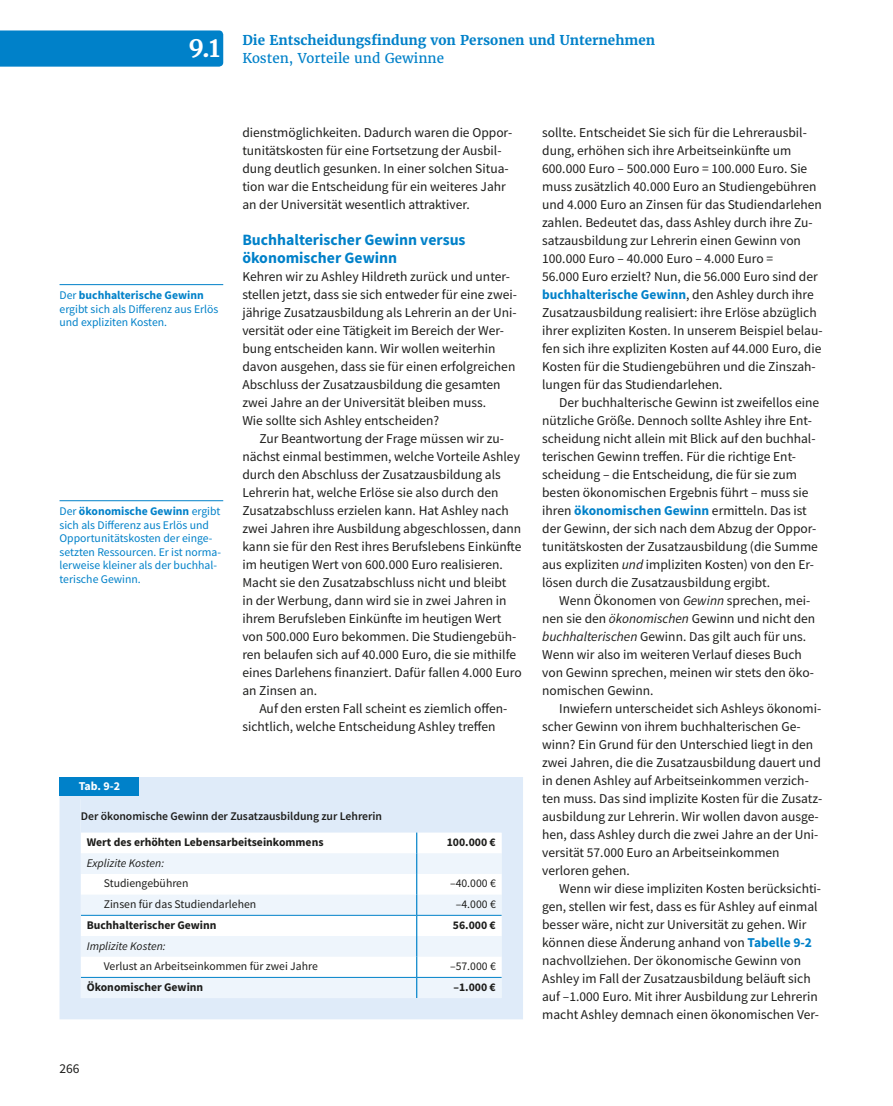
<style>
.page{position:relative;width:893px;height:1106px;background:#fff}
.page>*{position:absolute;margin:0;border:0;box-sizing:border-box;transform-origin:0 0}
.t1{font:700 24px "Haufe Merriweather";color:#fff}
.t2{font:700 15.75px/18px "Source Sans Pro";color:#0081c9}
.t3{font:13.5px/18px "Source Sans Pro";color:#1d1d1b}
.t4{font:700 13.5px "Haufe Merriweather";color:#0081c9}
.t5{font:13.5px "Haufe Merriweather";color:#0081c9}
.t6{font:700 12px "Source Sans Pro";color:#fff}
.t7{font:11.7px/13.5px "Source Sans Pro";color:#0081c9}
.t8{font:11.7px "Source Sans Pro";color:#1d1d1b}
.t9{font:700 11.7px "Source Sans Pro";color:#1d1d1b}
.t10{font:600 11.7px "Source Sans Pro";color:#1d1d1b}
.t11{font:italic 11.7px "Source Sans Pro";color:#1d1d1b}
.s1{font-weight:700}
.s2{font-weight:700;color:#0081c9}
.s3{font-style:italic}
</style>
<div class="page">
<div style="left:0;top:30px;width:223px;height:37px;background:#0081c9"></div>
<hr style="left:60px;top:284px;width:163px;height:1px;background:#0081c9">
<hr style="left:60px;top:500px;width:163px;height:1px;background:#0081c9">
<div style="left:81px;top:796px;width:421px;height:37px;background:#dfebf9"></div>
<svg style="left:82px;top:832px;width:419px;height:21px"></svg>
<svg style="left:82px;top:853px;width:419px;height:144px;fill:#eef5fc"></svg>
<svg style="left:416px;top:832px;width:1px;height:165px"></svg>
<hr style="left:81px;top:915px;width:336px;height:1px;background:#0081c9">
<hr style="left:417px;top:915px;width:85px;height:1px;background:#0081c9">
<hr style="left:81px;top:977px;width:336px;height:1px;background:#0081c9">
<hr style="left:417px;top:977px;width:85px;height:1px;background:#0081c9">
<div style="left:60px;top:777px;width:463px;height:242px;border:21px solid #dfebf9"></div>
<div style="left:60px;top:777px;width:79px;height:18px;background:#0081c9"></div>
<h1 class="t1" style="left:188px;top:33px;width:33px">9.1</h1>
<p class="t4" style="left:242px;top:32px;width:414px">Die Entscheidungsfindung von Personen und Unternehmen</p>
<p class="t5" style="left:242px;top:50px;width:203px">Kosten, Vorteile und Gewinne</p>
<p class="t7" style="left:60px;top:288px;width:160px">Der <span class="s1">buchhalterische Gewinn </span>ergibt sich als Differenz aus Erlös und expliziten Kosten.</p>
<p class="t7" style="left:60px;top:504px;width:163px">Der <span class="s1">ökonomische Gewinn</span> ergibt sich als Differenz aus Erlös und<br>Opportunitätskosten der einge&shy;setzten Ressourcen. Er ist norma&shy;lerweise kleiner als der buchhal&shy;terische Gewinn.</p>
<p class="t6" style="left:79px;top:778px;width:43px">Tab. 9‑2</p>
<p class="t3" style="left:242px;top:123px;width:271px">dienstmöglichkeiten. Dadurch waren die Oppor&shy;tunitätskosten für eine Fortsetzung der Ausbil&shy;dung deutlich gesunken. In einer solchen Situa&shy;tion war die Entscheidung für ein weiteres Jahr an der Universität wesentlich attraktiver.</p>
<p class="t2" style="left:242px;top:230px;width:225px">Buchhalterischer Gewinn versus ökonomischer Gewinn</p>
<p class="t3" style="left:242px;top:267px;width:276px">Kehren wir zu Ashley Hildreth zurück und unter&shy;stellen jetzt, dass sie sich entweder für eine zwei&shy;jährige Zusatzausbildung als Lehrerin an der Uni&shy;versität oder eine Tätigkeit im Bereich der Wer&shy;bung entscheiden kann. Wir wollen weiterhin davon ausgehen, dass sie für einen erfolgreichen Abschluss der Zusatzausbildung die gesamten zwei Jahre an der Universität bleiben muss.<br>Wie sollte sich Ashley entscheiden?</p>
<p class="t3" style="left:242px;top:429px;width:281px;text-indent:17px">Zur Beantwortung der Frage müssen wir zu&shy;nächst einmal bestimmen, welche Vorteile Ashley durch den Abschluss der Zusatzausbildung als Lehrerin hat, welche Erlöse sie also durch den Zusatzabschluss erzielen kann. Hat Ashley nach zwei Jahren ihre Ausbildung abgeschlossen, dann kann sie für den Rest ihres Berufslebens Einkünfte im heutigen Wert von 600.000 Euro realisieren.<br>Macht sie den Zusatzabschluss nicht und bleibt<br>in der Werbung, dann wird sie in zwei Jahren in ihrem Berufsleben Einkünfte im heutigen Wert von 500.000 Euro bekommen. Die Studiengebüh&shy;ren belaufen sich auf 40.000 Euro, die sie mithilfe eines Darlehens finanziert. Dafür fallen 4.000 Euro an Zinsen an.</p>
<p class="t3" style="left:242px;top:699px;width:267px;text-indent:17px">Auf den ersten Fall scheint es ziemlich offen&shy;sichtlich, welche Entscheidung Ashley treffen</p>
<p class="t10" style="left:81px;top:808px;width:303px">Der ökonomische Gewinn der Zusatzausbildung zur Lehrerin</p>
<p class="t9" style="left:87px;top:834px;width:238px">Wert des erhöhten Lebensarbeitseinkommens</p>
<p class="t9" style="left:447px;top:834px;width:51px">100.000 €</p>
<p class="t11" style="left:87px;top:855px;width:79px">Explizite Kosten:</p>
<p class="t8" style="left:104px;top:876px;width:86px">Studiengebühren</p>
<p class="t8" style="left:450px;top:876px;width:47px">–40.000 €</p>
<p class="t8" style="left:104px;top:896px;width:154px">Zinsen für das Studiendarlehen</p>
<p class="t8" style="left:456px;top:896px;width:41px">–4.000 €</p>
<p class="t9" style="left:87px;top:917px;width:131px">Buchhalterischer Gewinn</p>
<p class="t9" style="left:453px;top:917px;width:44px">56.000 €</p>
<p class="t11" style="left:87px;top:938px;width:80px">Implizite Kosten:</p>
<p class="t8" style="left:104px;top:958px;width:216px">Verlust an Arbeitseinkommen für zwei Jahre</p>
<p class="t8" style="left:450px;top:958px;width:47px">–57.000 €</p>
<p class="t9" style="left:87px;top:979px;width:118px">Ökonomischer Gewinn</p>
<p class="t9" style="left:453px;top:979px;width:44px">–1.000 €</p>
<p class="t3" style="left:60px;top:1059px;width:22px">266</p>
<p class="t3" style="left:542px;top:123px;width:282px">sollte. Entscheidet Sie sich für die Lehrerausbil&shy;dung, erhöhen sich ihre Arbeitseinkünfte um 600.000 Euro – 500.000 Euro = 100.000 Euro. Sie muss zusätzlich 40.000 Euro an Studiengebühren und 4.000 Euro an Zinsen für das Studiendarlehen zahlen. Bedeutet das, dass Ashley durch ihre Zu&shy;satzausbildung zur Lehrerin einen Gewinn von 100.000 Euro – 40.000 Euro – 4.000 Euro =<br>56.000 Euro erzielt? Nun, die 56.000 Euro sind der <span class="s2">buchhalterische Gewinn</span>, den Ashley durch ihre Zusatzausbildung realisiert: ihre Erlöse abzüglich ihrer expliziten Kosten. In unserem Beispiel belau&shy;fen sich ihre expliziten Kosten auf 44.000 Euro, die Kosten für die Studiengebühren und die Zinszah&shy;lungen für das Studiendarlehen.</p>
<p class="t3" style="left:542px;top:393px;width:279px;text-indent:17px">Der buchhalterische Gewinn ist zweifellos eine nützliche Größe. Dennoch sollte Ashley ihre Ent&shy;scheidung nicht allein mit Blick auf den buchhal&shy;terischen Gewinn treffen. Für die richtige Ent&shy;scheidung – die Entscheidung, die für sie zum besten ökonomischen Ergebnis führt – muss sie ihren <span class="s2">ökonomischen Gewinn</span> ermitteln. Das ist der Gewinn, der sich nach dem Abzug der Oppor&shy;tunitätskosten der Zusatzausbildung (die Summe aus expliziten <span class="s3">und</span> impliziten Kosten) von den Er&shy;lösen durch die Zusatzausbildung ergibt.</p>
<p class="t3" style="left:542px;top:591px;width:275px;text-indent:17px">Wenn Ökonomen von <span class="s3">Gewinn</span> sprechen, mei&shy;nen sie den <span class="s3">ökonomischen</span> Gewinn und nicht den <span class="s3">buchhalterischen</span> Gewinn. Das gilt auch für uns.<br>Wenn wir also im weiteren Verlauf dieses Buch von Gewinn sprechen, meinen wir stets den öko&shy;nomischen Gewinn.</p>
<p class="t3" style="left:542px;top:699px;width:282px;text-indent:17px">Inwiefern unterscheidet sich Ashleys ökonomi&shy;scher Gewinn von ihrem buchhalterischen Ge&shy;winn? Ein Grund für den Unterschied liegt in den zwei Jahren, die die Zusatzausbildung dauert und in denen Ashley auf Arbeitseinkommen verzich&shy;ten muss. Das sind implizite Kosten für die Zusatz&shy;ausbildung zur Lehrerin. Wir wollen davon ausge&shy;hen, dass Ashley durch die zwei Jahre an der Uni&shy;versität 57.000 Euro an Arbeitseinkommen verloren gehen.</p>
<p class="t3" style="left:542px;top:879px;width:280px;text-indent:17px">Wenn wir diese impliziten Kosten berücksichti&shy;gen, stellen wir fest, dass es für Ashley auf einmal besser wäre, nicht zur Universität zu gehen. Wir können diese Änderung anhand von <span class="s2">Tabelle 9‑2 </span>nachvollziehen. Der ökonomische Gewinn von Ashley im Fall der Zusatzausbildung beläuft sich auf –1.000 Euro. Mit ihrer Ausbildung zur Lehrerin macht Ashley demnach einen ökonomischen Ver-</p>
</div>
